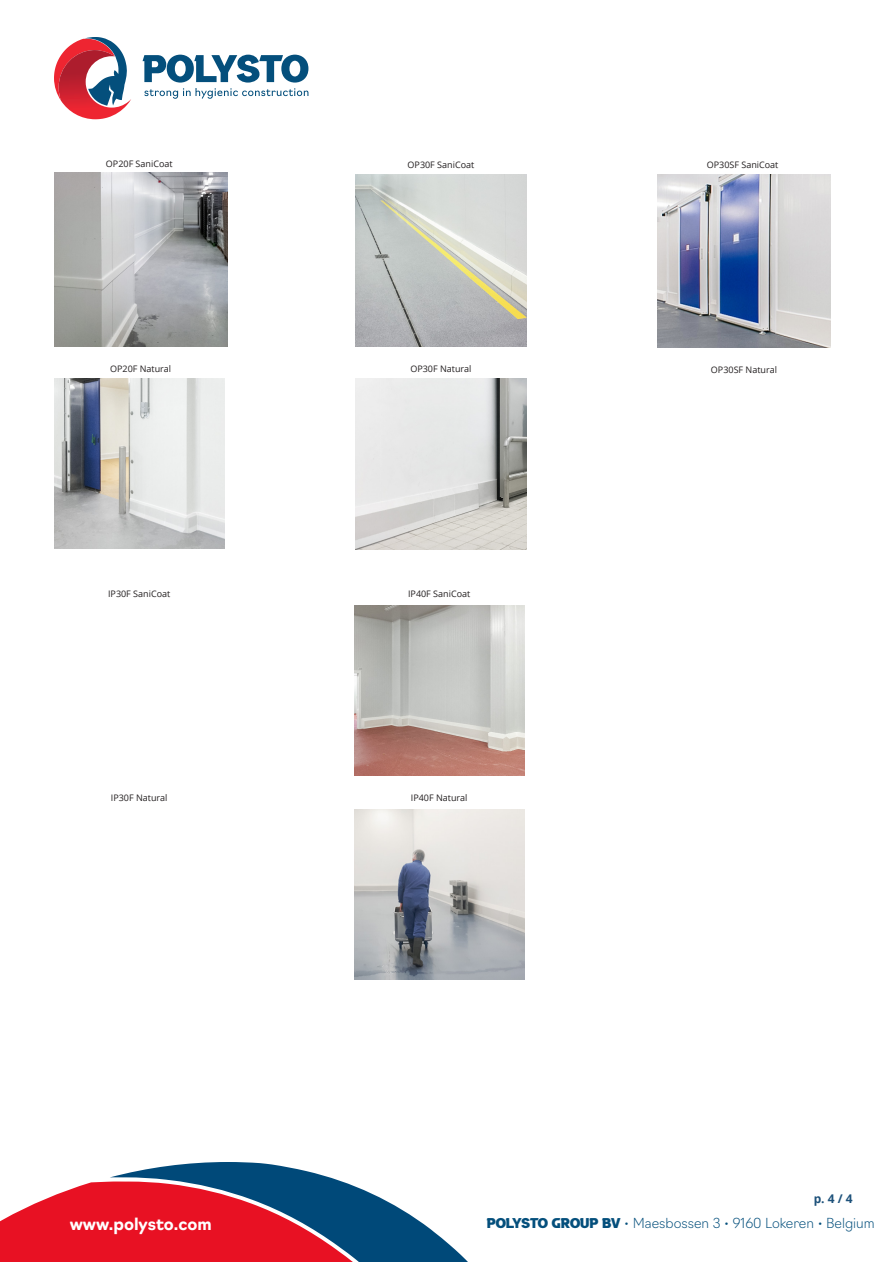
<style>
.page{position:relative;width:893px;height:1263px;background:#fff}
.page>*{position:absolute;margin:0;border:0;box-sizing:border-box;transform-origin:0 0}
.t1{font:700 16.5px "Navigo";color:#fff}
.t2{font:200 13.5px "Navigo";color:#044f7c}
.t3{font:700 12px "Open Sans";color:#1d517a}
.t4{font:9px "Open Sans";color:#231f20}
.s1{font-family:"a Black Lives";font-weight:400}
</style>
<div class="page">
<svg style="left:54px;top:37px;width:77px;height:82px"></svg>
<svg style="left:143px;top:55px;width:165px;height:44px"></svg>
<svg style="left:0;top:1162px;width:468px;height:100px"></svg>
<img style="left:54px;top:173px;width:173px;height:173px">
<img style="left:54px;top:378px;width:171px;height:171px">
<img style="left:355px;top:378px;width:171px;height:171px">
<img style="left:354px;top:809px;width:170px;height:170px">
<img style="left:354px;top:605px;width:170px;height:171px">
<img style="left:355px;top:175px;width:171px;height:171px">
<img style="left:657px;top:174px;width:174px;height:174px">
<p class="t4" style="left:106px;top:157px;width:68px">OP20F SaniCoat</p>
<p class="t4" style="left:408px;top:159px;width:68px">OP30F SaniCoat</p>
<p class="t4" style="left:110px;top:362px;width:63px">OP20F Natural</p>
<p class="t4" style="left:410px;top:362px;width:63px">OP30F Natural</p>
<p class="t4" style="left:108px;top:587px;width:64px">IP30F SaniCoat</p>
<p class="t4" style="left:111px;top:791px;width:58px">IP30F Natural</p>
<p class="t4" style="left:408px;top:587px;width:64px">IP40F SaniCoat</p>
<p class="t4" style="left:411px;top:791px;width:58px">IP40F Natural</p>
<p class="t4" style="left:707px;top:159px;width:73px">OP30SF SaniCoat</p>
<p class="t4" style="left:711px;top:364px;width:68px">OP30SF Natural</p>
<h3 class="t3" style="left:814px;top:1190px;width:41px">p. 4 / 4</h3>
<h1 class="t1" style="left:70px;top:1211px;width:144px">www.polysto.com</h1>
<h2 class="t2" style="left:487px;top:1212px;width:389px"><span class="s1">POLYSTO GROUP BV</span> • Maesbossen 3 • 9160 Lokeren • Belgium</h2>
</div>
